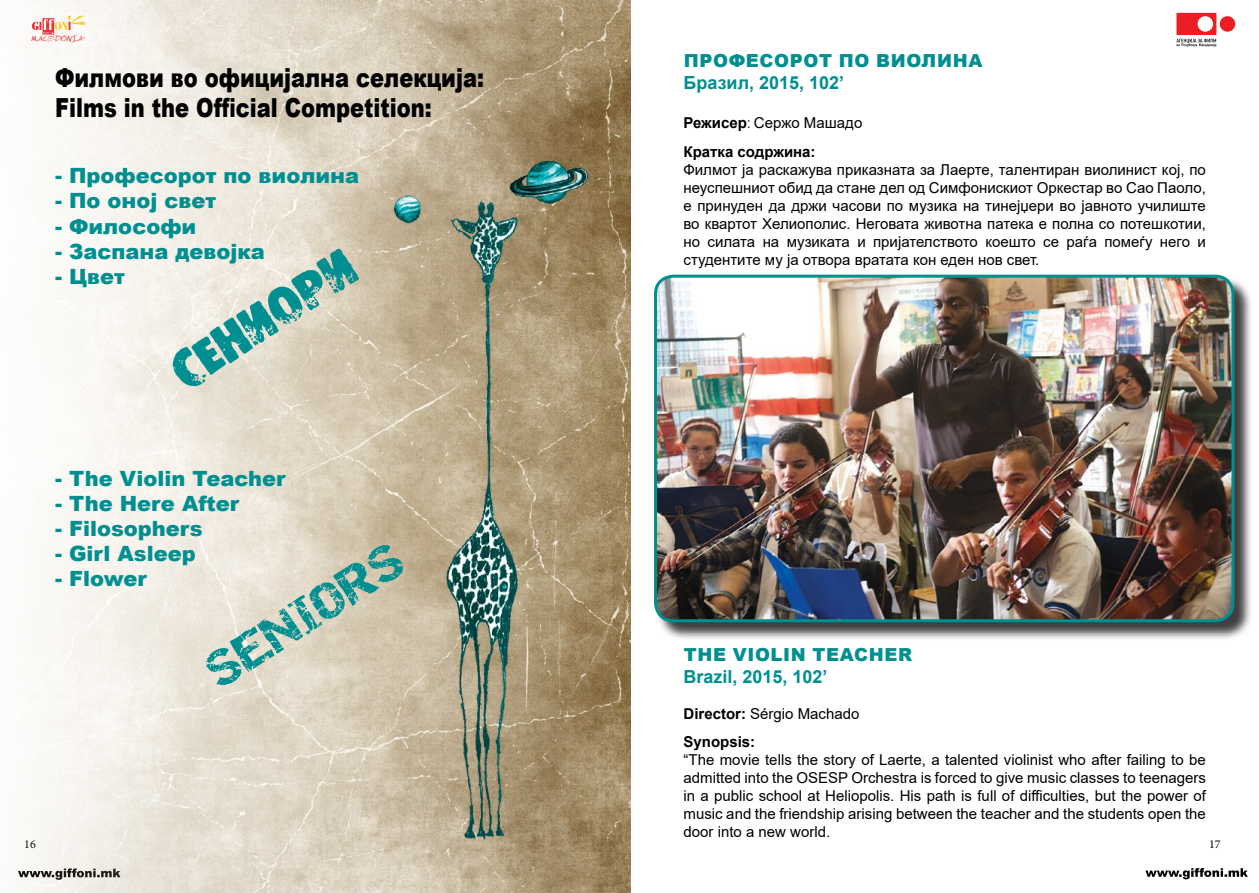
<style>
.page{position:relative;width:1259px;height:893px;background:#fff}
.page>*{position:absolute;margin:0;border:0;box-sizing:border-box;transform-origin:0 0}
.t1{font:900 26.25px/30px "Arial";color:#000;scale:.8 1}
.t2{font:900 21px "Arial";color:#008f91}
.t3{font:900 18px "Arial";letter-spacing:.035em;color:#008f91}
.t4{font:700 18px "Arial";color:#008f91}
.t5{font:15px/18px "Arial";color:#000;text-align:justify}
.t6{font:700 15px/28.5px "Arial";color:#000}
.t7{font:12px "Minion Pro";color:#000}
.t8{font:10.05px "Especial Kay";color:#ed1d24;scale:1.2 1}
.s1{font-family:"Arial Narrow";font-weight:400}
.s2{font-weight:400}
</style>
<div class="page">
<svg style="left:1176px;top:13px;width:40px;height:34px"></svg>
<div style="left:1219px;top:16px;width:16px;height:16px;background:#ed1d24;border-radius:50%"></div>
<svg style="left:1145px;top:868px;width:102px;height:11px"></svg>
<img style="left:18px;top:0;width:612px;height:893px">
<svg style="left:172px;top:249px;width:187px;height:137px;background:#b8cec3"></svg>
<svg style="left:206px;top:545px;width:179px;height:140px;background:#c1cec0"></svg>
<img style="left:385px;top:152px;width:205px;height:700px">
<div style="left:656px;top:276px;width:597px;height:365px;background:#000;opacity:.75"></div>
<img style="left:655px;top:276px;width:578px;height:345px">
<div style="left:654px;top:275px;width:580px;height:347px;border:3px solid #008f91;border-radius:18px"></div>
<p class="t8" style="left:31px;top:34px;width:45px">MACEDONI A</p>
<h1 class="t1" style="left:55px;top:62px;width:538px">Филмови во официјална селекција:<br>Films in the Official Competition:</h1>
<h2 class="t2" style="left:55px;top:160px;width:306px">- Професорот по виолина</h2>
<h2 class="t2" style="left:55px;top:186px;width:163px">- По оној свет</h2>
<h2 class="t2" style="left:55px;top:211px;width:143px">- Философи</h2>
<h2 class="t2" style="left:55px;top:236px;width:211px">- Заспана девојка</h2>
<h2 class="t2" style="left:55px;top:261px;width:71px">- Цвет</h2>
<h2 class="t2" style="left:55px;top:463px;width:232px">- The Violin Teacher</h2>
<h2 class="t2" style="left:55px;top:488px;width:186px">- The Here After</h2>
<h2 class="t2" style="left:55px;top:513px;width:149px">- Filosophers</h2>
<h2 class="t2" style="left:55px;top:538px;width:142px">- Girl Asleep</h2>
<h2 class="t2" style="left:55px;top:564px;width:93px">- Flower</h2>
<p class="t3" style="left:684px;top:48px;width:300px">п рофесорот по виолина</p>
<p class="t4" style="left:683px;top:70px;width:162px">Бразил, 2015, 102’</p>
<p class="t6" style="left:683px;top:109px;width:180px">Режисер<span class="s1">:</span> <span class="s2">Сержо Машадo<br></span>Кратка содржина:</p>
<p class="t5" style="left:683px;top:160px;width:524px">Филмот ја раскажува приказната за Лаерте, талентиран виолинист кој, по неуспешниот обид да стане дел од Симфонискиот Оркестар во Сао Паоло, е принуден да држи часови по музика на тинејџери во јавното училиште во квартот Хелиополис. Неговата животна патека е полна со потешкотии, но силата на музиката и пријателството коешто се раѓа помеѓу него и студентите му ја отвора вратата кон еден нов свет.</p>
<p class="t3" style="left:684px;top:642px;width:224px">The violin teacher</p>
<p class="t4" style="left:683px;top:664px;width:146px">Brazil, 2015, 102’</p>
<p class="t6" style="left:683px;top:699px;width:177px">Director: <span class="s2">Sérgio Machado<br></span>Synopsis:</p>
<p class="t5" style="left:683px;top:751px;width:524px">“The movie tells the story of Laerte, a talented violinist who after failing to be admitted into the OSESP Orchestra is forced to give music classes to teenagers in a public school at Heliopolis. His path is full of difficulties, but the power of music and the friendship arising between the teacher and the students open the door into a new world.</p>
<p class="t7" style="left:24px;top:836px;width:13px">16</p>
<p class="t7" style="left:1209px;top:836px;width:13px">17</p>
</div>
